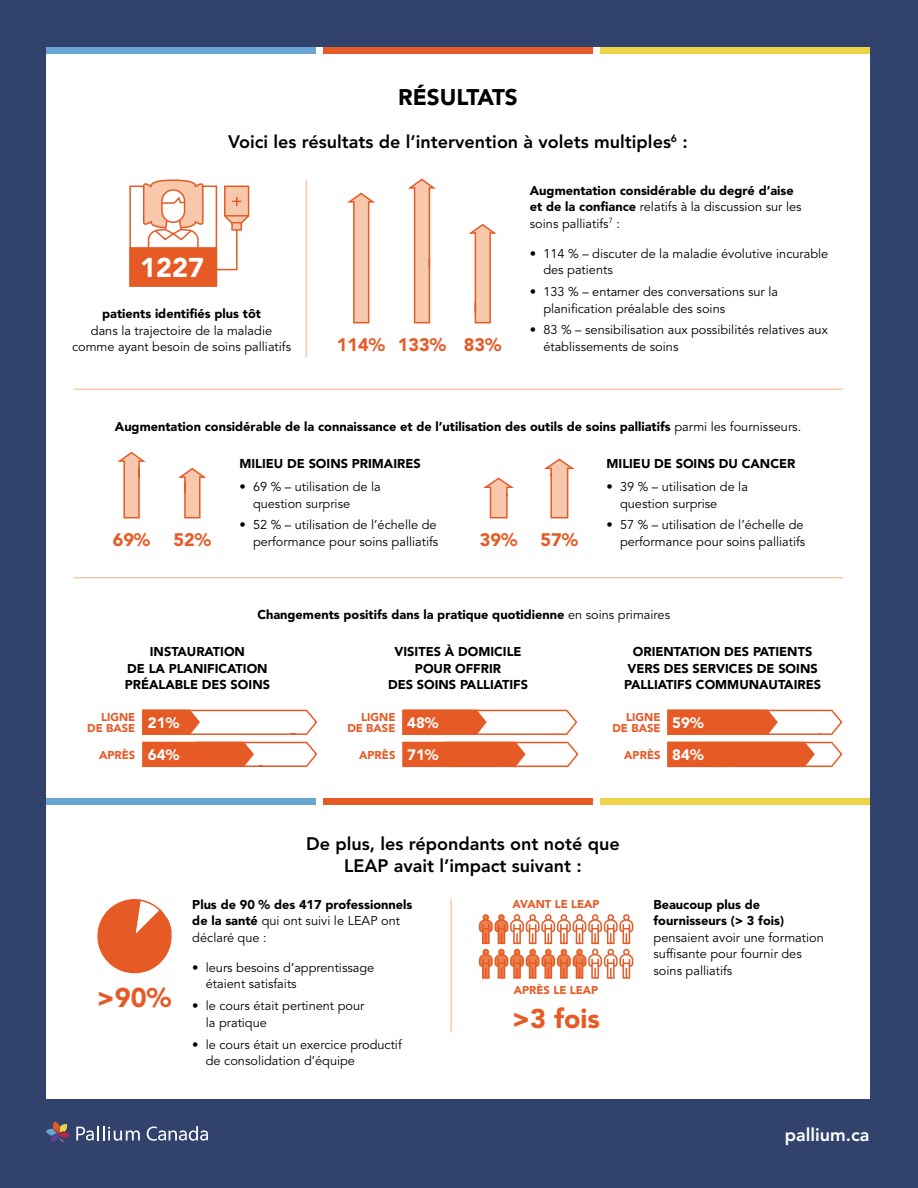
<style>
.page{position:relative;width:918px;height:1188px;background:#31426d}
.page>*{position:absolute;margin:0;border:0;box-sizing:border-box;transform-origin:0 0}
.t1{font:900 27px "Avenir LT Std";color:#e65a25}
.t2{font:900 27px "Avenir LT Std";color:#fff}
.t3{font:900 22.5px "Avenir LT Std";color:#000}
.t4{font:800 18px/22.5px "Avenir LT Std";color:#000;text-align:center}
.t5{font:900 18px "Avenir LT Std";color:#e65a25}
.t6{font:800 18px "Avenir LT Std";color:#fff}
.t7{font:900 15px "Avenir LT Std";color:#fff}
.t8{font:12.75px/16.5px "Avenir LT Std";color:#000}
.t9{font:900 12.75px/16.5px "Avenir LT Std";color:#000;text-align:center}
.t10{font:900 11.25px/11.2px "Avenir LT Std";color:#e65a25;text-align:right}
.s1{font-weight:400}
.s2{font-size:15px;color:#fff}
</style>
<div class="page">
<svg style="left:46px;top:1122px;width:24px;height:20px"></svg>
<svg style="left:76px;top:1126px;width:64px;height:15px"></svg>
<svg style="left:147px;top:1126px;width:61px;height:15px"></svg>
<div style="left:47px;top:47px;width:823px;height:1052px;background:#fff"></div>
<div style="left:47px;top:47px;width:269px;height:7px;background:#69a5d2"></div>
<div style="left:323px;top:47px;width:270px;height:7px;background:#e65a25"></div>
<div style="left:600px;top:47px;width:270px;height:7px;background:#eed548"></div>
<div style="left:47px;top:798px;width:269px;height:7px;background:#69a5d2"></div>
<div style="left:323px;top:798px;width:270px;height:7px;background:#e65a25"></div>
<div style="left:600px;top:798px;width:270px;height:7px;background:#eed548"></div>
<svg style="left:178px;top:467px;width:28px;height:52px"></svg>
<svg style="left:117px;top:451px;width:29px;height:68px"></svg>
<svg style="left:544px;top:458px;width:31px;height:61px"></svg>
<svg style="left:483px;top:477px;width:31px;height:42px"></svg>
<svg style="left:142px;top:709px;width:176px;height:59px"></svg>
<svg style="left:402px;top:709px;width:177px;height:59px"></svg>
<svg style="left:667px;top:709px;width:176px;height:59px"></svg>
<svg style="left:347px;top:192px;width:28px;height:132px"></svg>
<svg style="left:408px;top:178px;width:28px;height:146px"></svg>
<svg style="left:468px;top:224px;width:29px;height:100px"></svg>
<svg style="left:129px;top:179px;width:121px;height:108px"></svg>
<hr style="left:306px;top:180px;width:1px;height:177px;background:#f7c8ac">
<hr style="left:74px;top:388px;width:769px;height:2px;background:#f7c8ac">
<hr style="left:74px;top:577px;width:769px;height:1px;background:#f7c8ac">
<svg style="left:97px;top:899px;width:75px;height:75px"></svg>
<div style="left:483px;top:914px;width:6px;height:7px;border:2px solid #e65a25;border-radius:50%"></div>
<div style="left:498px;top:914px;width:7px;height:7px;border:2px solid #e65a25;border-radius:50%"></div>
<div style="left:514px;top:914px;width:6px;height:7px;border:2px solid #e65a25;border-radius:50%"></div>
<div style="left:529px;top:914px;width:7px;height:7px;border:2px solid #e65a25;border-radius:50%"></div>
<div style="left:545px;top:914px;width:7px;height:7px;border:2px solid #e65a25;border-radius:50%"></div>
<div style="left:561px;top:914px;width:6px;height:7px;border:2px solid #e65a25;border-radius:50%"></div>
<div style="left:576px;top:914px;width:7px;height:7px;border:2px solid #e65a25;border-radius:50%"></div>
<div style="left:592px;top:914px;width:6px;height:7px;border:2px solid #e65a25;border-radius:50%"></div>
<div style="left:608px;top:914px;width:6px;height:7px;border:2px solid #e65a25;border-radius:50%"></div>
<div style="left:623px;top:914px;width:7px;height:7px;border:2px solid #e65a25;border-radius:50%"></div>
<svg style="left:478px;top:915px;width:156px;height:64px"></svg>
<hr style="left:450px;top:899px;width:2px;height:133px;background:#f7c8ac">
<h2 class="t3" style="left:398px;top:83px;width:121px">RÉSULTATS</h2>
<h3 class="t4" style="left:228px;top:130px;width:461px">Voici les résultats de l’intervention à volets multiples<sup>6</sup> :</h3>
<h1 class="t2" style="left:140px;top:251px;width:65px">1227</h1>
<p class="t9" style="left:102px;top:306px;width:160px">patients identifiés plus tôt</p>
<p class="t8" style="left:72px;top:323px;width:221px;text-align:center">dans la trajectoire de la maladie comme ayant besoin de soins palliatifs</p>
<p class="t9" style="left:530px;top:182px;width:273px;text-align:left">Augmentation considérable du degré d’aise et de la confiance <span class="s1">relatifs à la discussion sur les soins palliatifs</span><sup>7</sup> <span class="s1">:</span></p>
<p class="t8" style="left:543px;top:245px;width:286px;text-indent:-14px">• 114 % – discuter de la maladie évolutive incurable des patients</p>
<p class="t8" style="left:543px;top:284px;width:236px;text-indent:-14px">• 133 % – entamer des conversations sur la planification préalable des soins</p>
<p class="t8" style="left:530px;top:322px;width:299px">• 83 % – sensibilisation aux possibilités relatives aux</p>
<h3 class="t5" style="left:337px;top:334px;width:166px">114% 133% 83%</h3>
<p class="t8" style="left:543px;top:339px;width:137px">établissements de soins</p>
<p class="t9" style="left:115px;top:418px;width:688px">Augmentation considérable de la connaissance et de l’utilisation des outils de soins palliatifs <span class="s1">parmi les fournisseurs.</span></p>
<p class="t9" style="left:239px;top:455px;width:183px">MILIEU DE SOINS PRIMAIRES</p>
<p class="t8" style="left:253px;top:479px;width:129px;text-indent:-14px">• 69 % – utilisation de la question surprise</p>
<p class="t8" style="left:239px;top:517px;width:199px">• 52 % – utilisation de l’échelle de</p>
<h3 class="t5" style="left:113px;top:529px;width:39px">69%</h3>
<h3 class="t5" style="left:173px;top:529px;width:39px">52%</h3>
<p class="t8" style="left:253px;top:534px;width:187px">performance pour soins palliatifs</p>
<p class="t9" style="left:607px;top:455px;width:190px">MILIEU DE SOINS DU CANCER</p>
<p class="t8" style="left:620px;top:479px;width:129px;text-indent:-14px">• 39 % – utilisation de la question surprise</p>
<p class="t8" style="left:607px;top:517px;width:199px">• 57 % – utilisation de l’échelle de</p>
<h3 class="t5" style="left:480px;top:529px;width:39px">39%</h3>
<h3 class="t5" style="left:540px;top:529px;width:39px">57%</h3>
<p class="t8" style="left:620px;top:534px;width:187px">performance pour soins palliatifs</p>
<p class="t9" style="left:257px;top:606px;width:414px">Changements positifs dans la pratique quotidienne <span class="s1">en soins primaires</span></p>
<p class="t9" style="left:125px;top:644px;width:147px">INSTAURATION<br>DE LA PLANIFICATION<br>PRÉALABLE DES SOINS</p>
<p class="t10" style="left:87px;top:711px;width:50px">LIGNE<br>DE BASE</p>
<p class="t7" style="left:148px;top:745px;width:33px">64%</p>
<p class="t9" style="left:388px;top:644px;width:142px">VISITES À DOMICILE<br>POUR OFFRIR<br>DES SOINS PALLIATIFS</p>
<p class="t10" style="left:347px;top:711px;width:93px;text-align:left;text-indent:14px">LIGNE<br>DE BASE <sup>48%</sup></p>
<p class="t10" style="left:359px;top:749px;width:81px">APRÈS <span class="s2">71%</span></p>
<p class="t9" style="left:624px;top:644px;width:198px">ORIENTATION DES PATIENTS<br>VERS DES SERVICES DE SOINS<br>PALLIATIFS COMMUNAUTAIRES</p>
<p class="t10" style="left:612px;top:711px;width:50px">LIGNE<br>DE BASE</p>
<p class="t10" style="left:624px;top:749px;width:81px">APRÈS <span class="s2">84%</span></p>
<p class="t7" style="left:148px;top:713px;width:33px">21%</p>
<p class="t7" style="left:672px;top:714px;width:33px">59%</p>
<p class="t10" style="left:99px;top:749px;width:38px">APRÈS</p>
<h1 class="t1" style="left:97px;top:981px;width:76px">&gt;90%</h1>
<h3 class="t4" style="left:306px;top:832px;width:315px">De plus, les répondants ont noté que<br>LEAP avait l’impact suivant :</h3>
<p class="t9" style="left:192px;top:896px;width:222px;text-align:left">Plus de 90 % des 417 professionnels de la santé <span class="s1">qui ont suivi le LEAP ont déclaré que :</span></p>
<p class="t8" style="left:206px;top:959px;width:170px;text-indent:-14px">• leurs besoins d’apprentissage étaient satisfaits</p>
<p class="t8" style="left:206px;top:998px;width:160px;text-indent:-14px">• le cours était pertinent pour la pratique</p>
<p class="t8" style="left:206px;top:1036px;width:197px;text-indent:-14px">• le cours était un exercice productif de consolidation d’équipe</p>
<p class="t10" style="left:513px;top:898px;width:89px">AVANT LE LEAP</p>
<p class="t10" style="left:514px;top:984px;width:86px">APRÈS LE LEAP</p>
<h1 class="t1" style="left:512px;top:1002px;width:89px">&gt;3 fois</h1>
<p class="t9" style="left:654px;top:896px;width:132px;text-align:left">Beaucoup plus de fournisseurs (&gt; 3 fois)</p>
<p class="t8" style="left:654px;top:929px;width:172px">pensaient avoir une formation suffisante pour fournir des soins palliatifs</p>
<h3 class="t6" style="left:785px;top:1124px;width:86px">pallium.ca</h3>
</div>
